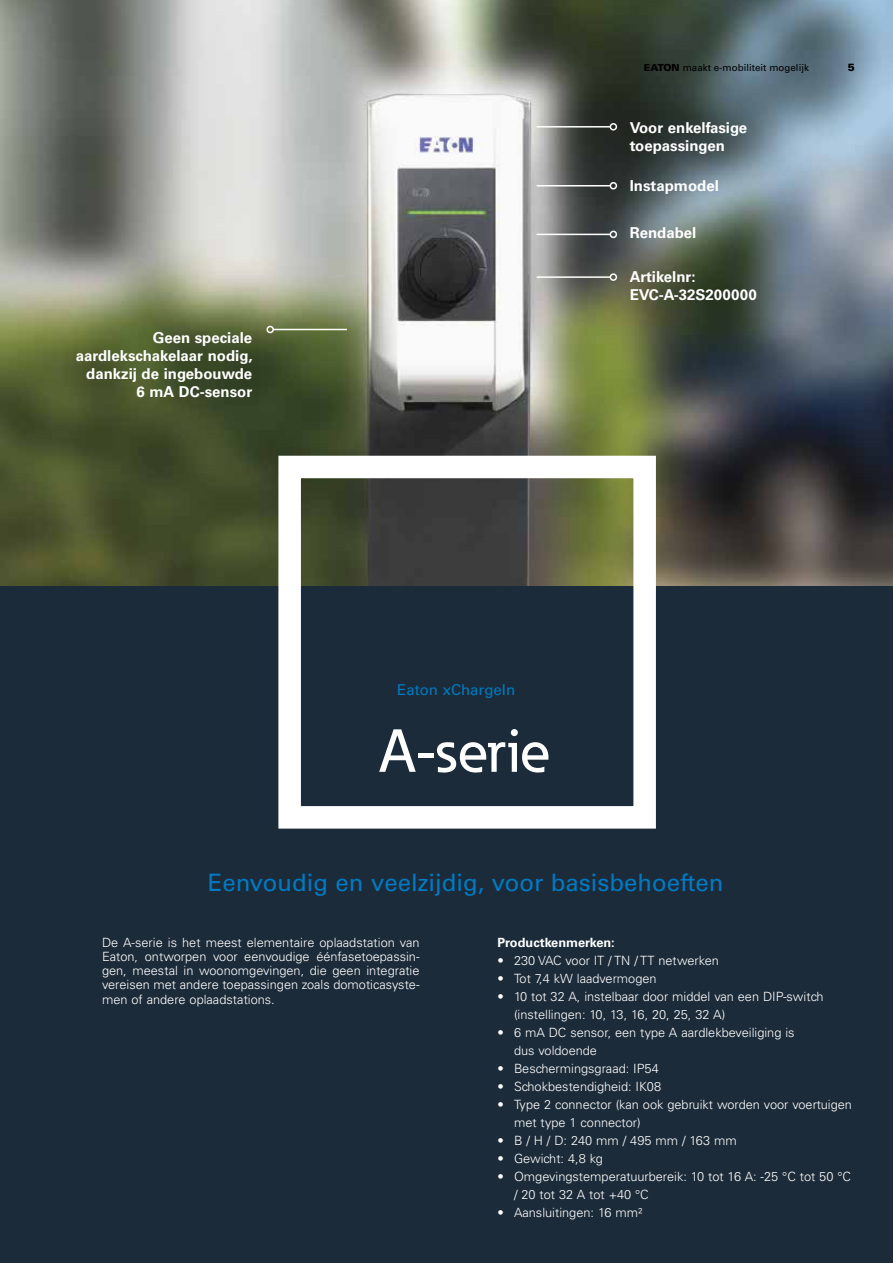
<style>
.page{position:relative;width:893px;height:1263px;background:#fff}
.page>*{position:absolute;margin:0;border:0;box-sizing:border-box;transform-origin:0 0}
.t1{font:500 60px "Eaton";letter-spacing:.005em;color:#fff}
.t2{font:24px "Univers";color:#007ac2}
.t3{font:700 15px/18px "Univers LT Std";color:#fff}
.t4{font:15px "Univers";color:#007ac2}
.t5{font:300 12.75px/18px "Univers LT Std";color:#fff}
.t6{font:700 12.75px "Univers LT Std";color:#fff}
.t7{font:900 10.5px "Univers";color:#000}
.t8{font:9.75px "Univers";color:#000}
.s1{font-weight:900}
</style>
<div class="page">
<img style="left:0;top:0;width:893px;height:587px">
<div style="left:0;top:587px;width:893px;height:676px;background:#1c2b39"></div>
<div style="left:278px;top:456px;width:378px;height:373px;border:22px solid #fff"></div>
<hr style="left:273px;top:329px;width:74px;height:1px;background:#fff">
<div style="left:266px;top:326px;width:8px;height:7px;border:2px solid #fff;border-radius:50%"></div>
<hr style="left:537px;top:126px;width:73px;height:2px;background:#fff">
<div style="left:610px;top:123px;width:7px;height:8px;border:2px solid #fff;border-radius:50%"></div>
<hr style="left:537px;top:185px;width:73px;height:1px;background:#fff">
<div style="left:610px;top:182px;width:7px;height:7px;border:2px solid #fff;border-radius:50%"></div>
<hr style="left:537px;top:234px;width:73px;height:1px;background:#fff">
<div style="left:610px;top:231px;width:7px;height:7px;border:2px solid #fff;border-radius:50%"></div>
<hr style="left:537px;top:276px;width:73px;height:2px;background:#fff">
<div style="left:610px;top:273px;width:7px;height:8px;border:2px solid #fff;border-radius:50%"></div>
<p class="t8" style="left:644px;top:62px;width:167px"><span class="s1">EATON</span> maakt e-mobiliteit mogelijk</p>
<p class="t7" style="left:848px;top:60px;width:9px">5</p>
<p class="t3" style="left:630px;top:119px;width:119px">Voor enkelfasige toepassingen</p>
<p class="t3" style="left:76px;top:329px;width:178px;text-align:right">Geen speciale aardlekschakelaar nodig, dankzij de ingebouwde<br>6 mA DC-sensor</p>
<p class="t3" style="left:630px;top:177px;width:91px">Instapmodel</p>
<p class="t3" style="left:630px;top:224px;width:68px">Rendabel</p>
<p class="t3" style="left:630px;top:268px;width:129px">Artikelnr:<br>EVC-A-32S200000</p>
<p class="t4" style="left:397px;top:680px;width:119px">Eaton xChargeIn</p>
<h1 class="t1" style="left:380px;top:714px;width:172px">A-serie</h1>
<h2 class="t2" style="left:208px;top:868px;width:517px">Eenvoudig en veelzijdig, voor basisbehoeften</h2>
<p class="t5" style="left:102px;top:935px;width:319px;line-height:14.2px;text-align:justify">De A-serie is het meest elementaire oplaadstation van Eaton, ontworpen voor eenvoudige éénfasetoepassin&shy;gen, meestal in woonomgevingen, die geen integratie vereisen met andere toepassingen zoals domoticasyste&shy;men of andere oplaadstations.</p>
<p class="t6" style="left:497px;top:935px;width:119px">Productkenmerken:</p>
<p class="t5" style="left:497px;top:951px;width:223px">• 230 VAC voor IT / TN / TT netwerken</p>
<p class="t5" style="left:497px;top:969px;width:161px">• Tot 7,4 kW laadvermogen</p>
<p class="t5" style="left:514px;top:987px;width:311px;text-indent:-16px">• 10 tot 32 A, instelbaar door middel van een DIP-switch (instellingen: 10, 13, 16, 20, 25, 32 A)</p>
<p class="t5" style="left:514px;top:1023px;width:282px;text-indent:-16px">• 6 mA DC sensor, een type A aardlekbeveiliging is dus voldoende</p>
<p class="t5" style="left:497px;top:1059px;width:163px">• Beschermingsgraad: IP54</p>
<p class="t5" style="left:497px;top:1077px;width:165px">• Schokbestendigheid: IK08</p>
<p class="t5" style="left:514px;top:1095px;width:340px;text-indent:-16px">• Type 2 connector (kan ook gebruikt worden voor voertuigen met type 1 connector)</p>
<p class="t5" style="left:497px;top:1131px;width:241px">• B / H / D: 240 mm / 495 mm / 163 mm</p>
<p class="t5" style="left:497px;top:1149px;width:107px">• Gewicht: 4,8 kg</p>
<p class="t5" style="left:514px;top:1167px;width:338px;text-indent:-16px">• Omgevingstemperatuurbereik: 10 tot 16 A: -25 °C tot 50 °C / 20 tot 32 A tot +40 °C</p>
<p class="t5" style="left:497px;top:1203px;width:146px">• Aansluitingen: 16 mm²</p>
</div>
